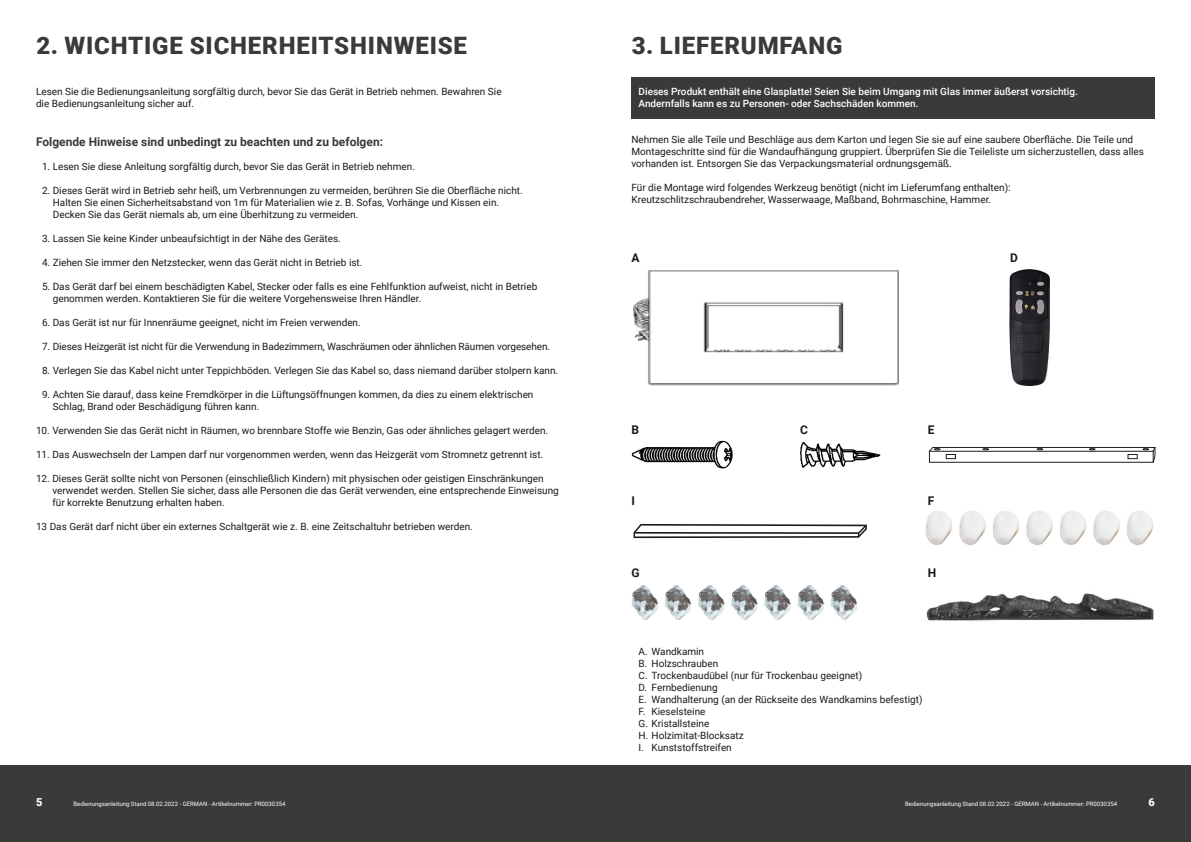
<style>
.page{position:relative;width:1191px;height:842px;background:#fff}
.page>*{position:absolute;margin:0;border:0;box-sizing:border-box;transform-origin:0 0}
.t1{font:900 24px "Roboto";letter-spacing:.035em;color:#3a3a38}
.t2{font:700 12px "Roboto";color:#3a3a38}
.t3{font:700 12px "Roboto";color:#1b1819}
.t4{font:900 11px "Roboto";color:#fff}
.t5{font:10px/12px "Roboto";color:#1b1819}
.t6{font:500 10px/12px "Roboto";color:#fff}
.t7{font:6px "Roboto";color:#fff}
</style>
<div class="page">
<div style="left:0;top:765px;width:1191px;height:77px;background:#3a3a38"></div>
<div style="left:631px;top:78px;width:524px;height:41px;background:#3a3a38"></div>
<img style="left:633px;top:270px;width:267px;height:116px">
<img style="left:631px;top:440px;width:102px;height:29px">
<img style="left:800px;top:443px;width:81px;height:25px">
<svg style="left:928px;top:446px;width:228px;height:17px"></svg>
<svg style="left:633px;top:523px;width:234px;height:16px"></svg>
<img style="left:925px;top:511px;width:228px;height:35px">
<img style="left:631px;top:585px;width:225px;height:35px">
<img style="left:926px;top:593px;width:227px;height:28px">
<img style="left:1009px;top:269px;width:40px;height:117px">
<h1 class="t1" style="left:36px;top:29px;width:432px">2. WICHTIGE SICHERHEITSHINWEISE</h1>
<p class="t5" style="left:36px;top:85px;width:467px">Lesen Sie die Bedienungsanleitung sorgfältig durch, bevor Sie das Gerät in Betrieb nehmen. Bewahren Sie die Bedienungsanleitung sicher auf.</p>
<p class="t2" style="left:36px;top:133px;width:348px">Folgende Hinweise sind unbedingt zu beachten und zu befolgen:</p>
<p class="t5" style="left:42px;top:160px;width:374px">1. Lesen Sie diese Anleitung sorgfältig durch, bevor Sie das Gerät in Betrieb nehmen.</p>
<p class="t5" style="left:53px;top:184px;width:471px;text-indent:-11px">2. Dieses Gerät wird in Betrieb sehr heiß, um Verbrennungen zu vermeiden, berühren Sie die Oberfläche nicht.<br>Halten Sie einen Sicherheitsabstand von 1m für Materialien wie z. B. Sofas, Vorhänge und Kissen ein.<br>Decken Sie das Gerät niemals ab, um eine Überhitzung zu vermeiden.</p>
<p class="t5" style="left:42px;top:232px;width:300px">3. Lassen Sie keine Kinder unbeaufsichtigt in der Nähe des Gerätes.</p>
<p class="t5" style="left:42px;top:256px;width:322px">4. Ziehen Sie immer den Netzstecker, wenn das Gerät nicht in Betrieb ist.</p>
<p class="t5" style="left:53px;top:280px;width:486px;text-indent:-11px">5. Das Gerät darf bei einem beschädigten Kabel, Stecker oder falls es eine Fehlfunktion aufweist, nicht in Betrieb genommen werden. Kontaktieren Sie für die weitere Vorgehensweise Ihren Händler.</p>
<p class="t5" style="left:42px;top:316px;width:320px">6. Das Gerät ist nur für Innenräume geeignet, nicht im Freien verwenden.</p>
<p class="t5" style="left:42px;top:340px;width:509px">7. Dieses Heizgerät ist nicht für die Verwendung in Badezimmern, Waschräumen oder ähnlichen Räumen vorgesehen.</p>
<p class="t5" style="left:42px;top:364px;width:518px">8. Verlegen Sie das Kabel nicht unter Teppichböden. Verlegen Sie das Kabel so, dass niemand darüber stolpern kann.</p>
<p class="t5" style="left:53px;top:388px;width:482px;text-indent:-11px">9. Achten Sie darauf, dass keine Fremdkörper in die Lüftungsöffnungen kommen, da dies zu einem elektrischen<br>Schlag, Brand oder Beschädigung führen kann.</p>
<p class="t5" style="left:36px;top:424px;width:513px">10. Verwenden Sie das Gerät nicht in Räumen, wo brennbare Stoffe wie Benzin, Gas oder ähnliches gelagert werden.</p>
<p class="t5" style="left:36px;top:448px;width:509px">11. Das Auswechseln der Lampen darf nur vorgenommen werden, wenn das Heizgerät vom Stromnetz getrennt ist.</p>
<p class="t5" style="left:52px;top:472px;width:508px;text-indent:-16px">12. Dieses Gerät sollte nicht von Personen (einschließlich Kindern) mit physischen oder geistigen Einschränkungen verwendet werden. Stellen Sie sicher, dass alle Personen die das Gerät verwenden, eine entsprechende Einweisung für korrekte Benutzung erhalten haben.</p>
<p class="t5" style="left:36px;top:520px;width:438px">13 Das Gerät darf nicht über ein externes Schaltgerät wie z. B. eine Zeitschaltuhr betrieben werden.</p>
<h1 class="t1" style="left:632px;top:29px;width:212px">3. LIEFERUMFANG</h1>
<p class="t6" style="left:638px;top:85px;width:441px">Dieses Produkt enthält eine Glasplatte! Seien Sie beim Umgang mit Glas immer äußerst vorsichtig.<br>Andernfalls kann es zu Personen- oder Sachschäden kommen.</p>
<p class="t5" style="left:631px;top:133px;width:514px">Nehmen Sie alle Teile und Beschläge aus dem Karton und legen Sie sie auf eine saubere Oberfläche. Die Teile und<br>Montageschritte sind für die Wandaufhängung gruppiert. Überprüfen Sie die Teileliste um sicherzustellen, dass alles vorhanden ist. Entsorgen Sie das Verpackungsmaterial ordnungsgemäß.</p>
<p class="t5" style="left:631px;top:181px;width:380px">Für die Montage wird folgendes Werkzeug benötigt (nicht im Lieferumfang enthalten):<br>Kreutzschlitzschraubendreher, Wasserwaage, Maßband, Bohrmaschine, Hammer.</p>
<p class="t3" style="left:631px;top:249px;width:10px">A</p>
<p class="t3" style="left:631px;top:421px;width:9px">B</p>
<p class="t3" style="left:800px;top:421px;width:9px">C</p>
<p class="t3" style="left:927px;top:421px;width:8px">E</p>
<p class="t3" style="left:631px;top:492px;width:5px">I</p>
<p class="t3" style="left:927px;top:492px;width:8px">F</p>
<p class="t3" style="left:631px;top:565px;width:10px">G</p>
<p class="t3" style="left:927px;top:565px;width:10px">H</p>
<p class="t5" style="left:638px;top:645px;width:285px">A. Wandkamin<br>B. Holzschrauben<br>C. Trockenbaudübel (nur für Trockenbau geeignet)<br>D. Fernbedienung<br>E. Wandhalterung (an der Rückseite des Wandkamins befestigt)<br>F. Kieselsteine<br>G. Kristallsteine<br>H. Holzimitat-Blocksatz<br>I. Kunststoffstreifen</p>
<p class="t3" style="left:1010px;top:249px;width:9px">D</p>
<p class="t4" style="left:36px;top:794px;width:8px">5</p>
<p class="t7" style="left:73px;top:800px;width:213px">Bedienungsanleitung Stand 08.02.2022 - GERMAN - Artikelnummer: PR0030354</p>
<p class="t7" style="left:905px;top:800px;width:213px">Bedienungsanleitung Stand 08.02.2022 - GERMAN - Artikelnummer: PR0030354</p>
<p class="t4" style="left:1148px;top:794px;width:8px">6</p>
</div>
